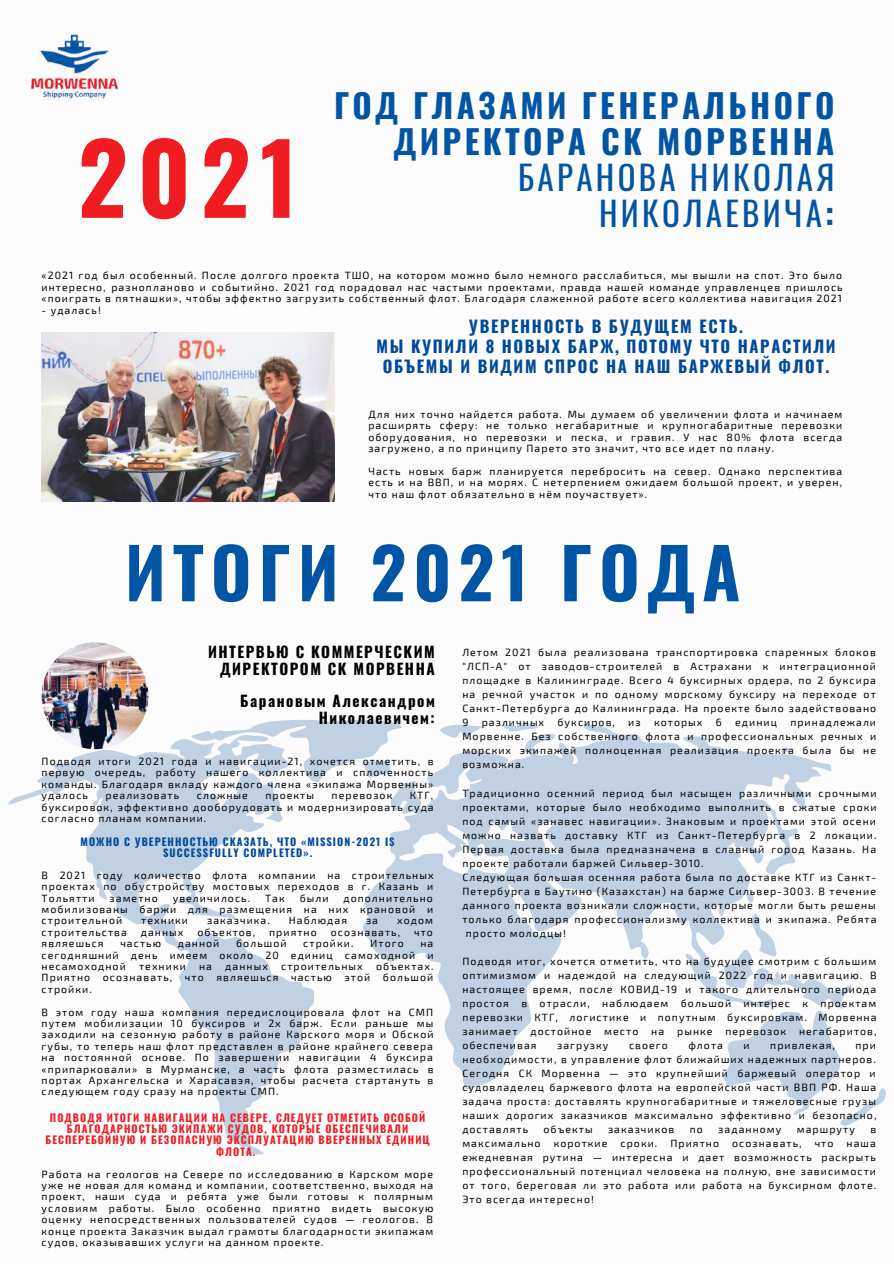
<style>
.page{position:relative;width:894px;height:1264px;background:#fff}
.page>*{position:absolute;margin:0;border:0;box-sizing:border-box;transform-origin:0 0}
.t1{font:700 97.05px "Oswald";color:#f11b22}
.t2{font:700 69.6px "Oswald";letter-spacing:.1em;color:#0255a5}
.t3{font:700 33px/36px "Oswald";letter-spacing:.1em;color:#0255a5;text-align:right}
.t4{font:33px/36px "Oswald";letter-spacing:.1em;color:#0255a5;text-align:right}
.t5{font:700 16.5px/20.2px "Oswald";letter-spacing:.1em;color:#01499a;text-align:center}
.t6{font:700 15.15px/16.4px "Oswald";letter-spacing:.1em;color:#000;text-align:right}
.t7{font:10.5px/11.4px "Exo 2";letter-spacing:.1em;color:#000;text-align:justify}
.t8{font:700 10.5px/11.4px "Oswald";letter-spacing:.1em;color:#eb1e24;text-align:center}
.t9{font:700 10.5px/11.4px "Oswald";letter-spacing:.1em;color:#01499a;text-align:center}
.s1{font-weight:700}
</style>
<div class="page">
<img style="left:29px;top:33px;width:90px;height:68px">
<img style="left:42px;top:332px;width:292px;height:169px">
<svg style="left:362px;top:722px;width:470px;height:368px;fill:#c6d6e7"></svg>
<svg style="left:720px;top:910px;width:165px;height:217px"></svg>
<svg style="left:8px;top:734px;width:307px;height:420px"></svg>
<svg style="left:185px;top:719px;width:220px;height:64px"></svg>
<img style="left:42px;top:642px;width:106px;height:107px;border-radius:50%">
<h1 class="t1" style="left:78px;top:102px;width:221px">2021</h1>
<h3 class="t3" style="left:334px;top:86px;width:502px">ГОД ГЛАЗАМИ ГЕНЕРАЛЬНОГО<br>ДИРЕКТОРА СК МОРВЕННА</h3>
<h3 class="t4" style="left:518px;top:158px;width:318px">БАРАНОВА НИКОЛАЯ<br>НИКОЛАЕВИЧА<span class="s1">:</span></h3>
<p class="t7" style="left:42px;top:269px;width:802px">«2021 год был особенный. После долгого проекта ТШО, на котором можно было немного расслабиться, мы вышли на спот. Это было интересно, разнопланово и событийно. 2021 год порадовал нас частыми проектами, правда нашей команде управленцев пришлось «поиграть в пятнашки», чтобы эффектно загрузить собственный флот. Благодаря слаженной работе всего коллектива навигация 2021</p>
<p class="t7" style="left:42px;top:304px;width:61px">- удалась!</p>
<h3 class="t5" style="left:376px;top:315px;width:460px">УВЕРЕННОСТЬ В БУДУЩЕМ ЕСТЬ.<br>МЫ КУПИЛИ 8 НОВЫХ БАРЖ, ПОТОМУ ЧТО НАРАСТИЛИ<br>ОБЪЕМЫ И ВИДИМ СПРОС НА НАШ БАРЖЕВЫЙ ФЛОТ.</h3>
<p class="t7" style="left:368px;top:408px;width:475px">Для них точно найдется работа. Мы думаем об увеличении флота и начинаем расширять сферу: не только негабаритные и крупногабаритные перевозки оборудования, но перевозки и песка, и гравия. У нас 80% флота всегда загружено, а по принципу Парето это значит, что все идет по плану.</p>
<p class="t7" style="left:368px;top:465px;width:475px">Часть новых барж планируется перебросить на север. Однако перспектива есть и на ВВП, и на морях. С нетерпением ожидаем большой проект, и уверен, что наш флот обязательно в нём поучаствует».</p>
<h2 class="t2" style="left:125px;top:518px;width:617px">ИТОГИ 2021 ГОДА</h2>
<h3 class="t6" style="left:208px;top:643px;width:228px">ИНТЕРВЬЮ С КОММЕРЧЕСКИМ<br>ДИРЕКТОРОМ СК МОРВЕННА</h3>
<h3 class="t6" style="left:240px;top:692px;width:196px">Барановым Александром<br>Николаевичем:</h3>
<p class="t7" style="left:462px;top:645px;width:415px;line-height:14px">Летом 2021 была реализована транспортировка спаренных блоков "ЛСП-А" от заводов-строителей в Астрахани к интеграционной площадке в Калининграде. Всего 4 буксирных ордера, по 2 буксира на речной участок и по одному морскому буксиру на переходе от Санкт-Петербурга до Калининграда. На проекте было задействовано 9</p>
<p class="t7" style="left:481px;top:716px;width:64px">различных</p>
<p class="t7" style="left:557px;top:716px;width:59px">буксиров,</p>
<p class="t7" style="left:628px;top:716px;width:14px">из</p>
<p class="t7" style="left:654px;top:716px;width:50px">которых</p>
<p class="t7" style="left:715px;top:716px;width:8px">6</p>
<p class="t7" style="left:735px;top:716px;width:43px">единиц</p>
<p class="t7" style="left:462px;top:715px;width:415px;line-height:14px;text-indent:328px">принадлежали Морвенне. Без собственного флота и профессиональных речных и морских экипажей полноценная реализация проекта была бы не возможна.</p>
<p class="t7" style="left:462px;top:786px;width:415px">Традиционно осенний период был насыщен различными срочными</p>
<p class="t7" style="left:462px;top:800px;width:415px">проектами, которые было необходимо выполнить в сжатые сроки</p>
<p class="t7" style="left:462px;top:814px;width:415px">под самый «занавес навигации». Знаковым и проектами этой осени</p>
<p class="t7" style="left:462px;top:828px;width:415px">можно назвать доставку КТГ из Санкт-Петербурга в 2 локации.</p>
<p class="t7" style="left:462px;top:842px;width:415px">Первая доставка была предназначена в славный город Казань. На</p>
<p class="t7" style="left:462px;top:856px;width:243px">проекте работали баржей Сильвер-3010.</p>
<p class="t7" style="left:462px;top:870px;width:415px">Следующая большая осенняя работа была по доставке КТГ из Санкт-</p>
<p class="t7" style="left:462px;top:884px;width:415px">Петербурга в Баутино (Казахстан) на барже Сильвер-3003. В течение</p>
<p class="t7" style="left:462px;top:898px;width:415px">данного проекта возникали сложности, которые могли быть решены</p>
<p class="t7" style="left:462px;top:912px;width:415px">только благодаря профессионализму коллектива и экипажа. Ребята</p>
<p class="t7" style="left:465px;top:926px;width:102px">просто молодцы!</p>
<p class="t7" style="left:462px;top:953px;width:415px;line-height:14px">Подводя итог, хочется отметить, что на будущее смотрим с большим оптимизмом и надеждой на следующий 2022 год и навигацию. В настоящее время, после КОВИД-19 и такого длительного периода простоя в отрасли, наблюдаем большой интерес к проектам перевозки КТГ, логистике и попутным буксировкам. Морвенна занимает достойное место на рынке перевозок негабаритов, обеспечивая</p>
<p class="t7" style="left:42px;top:755px;width:393px">Подводя итоги 2021 года и навигации-21, хочется отметить, в первую очередь, работу нашего коллектива и сплоченность команды. Благодаря вкладу каждого члена «экипажа Морвенны» удалось</p>
<p class="t7" style="left:42px;top:789px;width:393px;text-indent:368px">КТГ, буксировок, эффективно дооборудовать и модернизировать суда согласно планам компании.</p>
<p class="t9" style="left:81px;top:835px;width:315px">МОЖНО С УВЕРЕННОСТЬЮ СКАЗАТЬ, ЧТО «MISSION-2021 IS<br>SUCCESSFULLY COMPLETED».</p>
<p class="t7" style="left:42px;top:869px;width:393px">В 2021 году количество флота компании на строительных проектах по обустройству мостовых переходов в г. Казань и Тольятти</p>
<p class="t7" style="left:105px;top:789px;width:75px">реализовать</p>
<p class="t7" style="left:197px;top:789px;width:53px">сложные</p>
<p class="t7" style="left:265px;top:789px;width:50px">проекты</p>
<p class="t7" style="left:331px;top:789px;width:62px">перевозок</p>
<p class="t7" style="left:109px;top:891px;width:50px">заметно</p>
<p class="t7" style="left:173px;top:891px;width:79px">увеличилось.</p>
<p class="t7" style="left:265px;top:891px;width:21px">Так</p>
<p class="t7" style="left:299px;top:891px;width:30px">были</p>
<p class="t7" style="left:42px;top:891px;width:393px;text-indent:302px">дополнительно мобилизованы баржи для размещения на них крановой и строительной</p>
<p class="t7" style="left:141px;top:914px;width:48px">техники</p>
<p class="t7" style="left:207px;top:914px;width:64px">заказчика.</p>
<p class="t7" style="left:289px;top:914px;width:60px">Наблюдая</p>
<p class="t7" style="left:366px;top:914px;width:14px">за</p>
<p class="t7" style="left:397px;top:914px;width:37px">ходом</p>
<p class="t7" style="left:42px;top:926px;width:87px">строительства</p>
<p class="t7" style="left:141px;top:926px;width:44px">данных</p>
<p class="t7" style="left:197px;top:926px;width:59px">объектов,</p>
<p class="t7" style="left:269px;top:926px;width:49px">приятно</p>
<p class="t7" style="left:330px;top:926px;width:71px">осознавать,</p>
<p class="t7" style="left:414px;top:926px;width:20px">что</p>
<p class="t7" style="left:42px;top:937px;width:63px">являешься</p>
<p class="t7" style="left:120px;top:937px;width:42px">частью</p>
<p class="t7" style="left:178px;top:937px;width:43px">данной</p>
<p class="t7" style="left:236px;top:937px;width:52px">большой</p>
<p class="t7" style="left:303px;top:937px;width:52px">стройки.</p>
<p class="t7" style="left:370px;top:937px;width:35px">Итого</p>
<p class="t7" style="left:42px;top:937px;width:393px;text-indent:379px">на сегодняшний день имеем около 20 единиц самоходной и несамоходной</p>
<p class="t7" style="left:42px;top:960px;width:393px;text-indent:334px">объектах.<br>Приятно осознавать, что являешься частью этой большой стройки.</p>
<p class="t7" style="left:42px;top:1005px;width:393px">В этом году наша компания передислоцировала флот на СМП путем мобилизации 10 буксиров и 2х барж. Если раньше мы заходили на сезонную работу в районе Карского моря и Обской губы, то теперь наш флот представлен в районе крайнего севера на постоянной основе. По завершении навигации 4 буксира «припарковали» в Мурманске, а часть флота разместилась в портах Архангельска и Харасавэя, чтобы расчета стартануть в следующем году сразу на проекты СМП.</p>
<p class="t8" style="left:45px;top:1111px;width:385px">ПОДВОДЯ ИТОГИ НАВИГАЦИИ НА СЕВЕРЕ, СЛЕДУЕТ ОТМЕТИТЬ ОСОБОЙ БЛАГОДАРНОСТЬЮ ЭКИПАЖИ СУДОВ, КОТОРЫЕ ОБЕСПЕЧИВАЛИ БЕСПЕРЕБОЙНУЮ И БЕЗОПАСНУЮ ЭКСПЛУАТАЦИЮ ВВЕРЕННЫХ ЕДИНИЦ ФЛОТА.</p>
<p class="t7" style="left:42px;top:1167px;width:393px">Работа на геологов на Севере по исследованию в Карском море уже не новая для команд и компании, соответственно, выходя на проект, наши суда и ребята уже были готовы к полярным условиям работы. Было особенно приятно видеть высокую оценку непосредственных пользователей судов — геологов. В конце проекта Заказчик выдал грамоты благодарности экипажам судов, оказывавших услуги на данном проекте.</p>
<p class="t7" style="left:139px;top:960px;width:48px">техники</p>
<p class="t7" style="left:199px;top:960px;width:14px">на</p>
<p class="t7" style="left:225px;top:960px;width:44px">данных</p>
<p class="t7" style="left:281px;top:960px;width:83px">строительных</p>
<p class="t7" style="left:557px;top:1038px;width:53px">загрузку</p>
<p class="t7" style="left:629px;top:1038px;width:40px">своего</p>
<p class="t7" style="left:688px;top:1038px;width:36px">флота</p>
<p class="t7" style="left:743px;top:1038px;width:8px">и</p>
<p class="t7" style="left:770px;top:1038px;width:66px">привлекая,</p>
<p class="t7" style="left:462px;top:1037px;width:415px;line-height:14px;text-indent:393px">при необходимости, в управление флот ближайших надежных партнеров.<br>Сегодня СК Морвенна — это крупнейший баржевый оператор и судовладелец баржевого флота на европейской части ВВП РФ. Наша задача проста: доставлять крупногабаритные и тяжеловесные грузы наших дорогих заказчиков максимально эффективно и безопасно, доставлять</p>
<p class="t7" style="left:543px;top:1123px;width:51px">объекты</p>
<p class="t7" style="left:608px;top:1123px;width:68px">заказчиков</p>
<p class="t7" style="left:689px;top:1123px;width:15px">по</p>
<p class="t7" style="left:718px;top:1123px;width:65px">заданному</p>
<p class="t7" style="left:796px;top:1123px;width:60px">маршруту</p>
<p class="t7" style="left:462px;top:1121px;width:415px;line-height:14px;text-indent:408px">в максимально короткие сроки. Приятно осознавать, что наша ежедневная рутина — интересна и дает возможность раскрыть профессиональный потенциал человека на полную, вне зависимости от того, береговая ли это работа или работа на буксирном флоте.<br>Это всегда интересно!</p>
</div>
